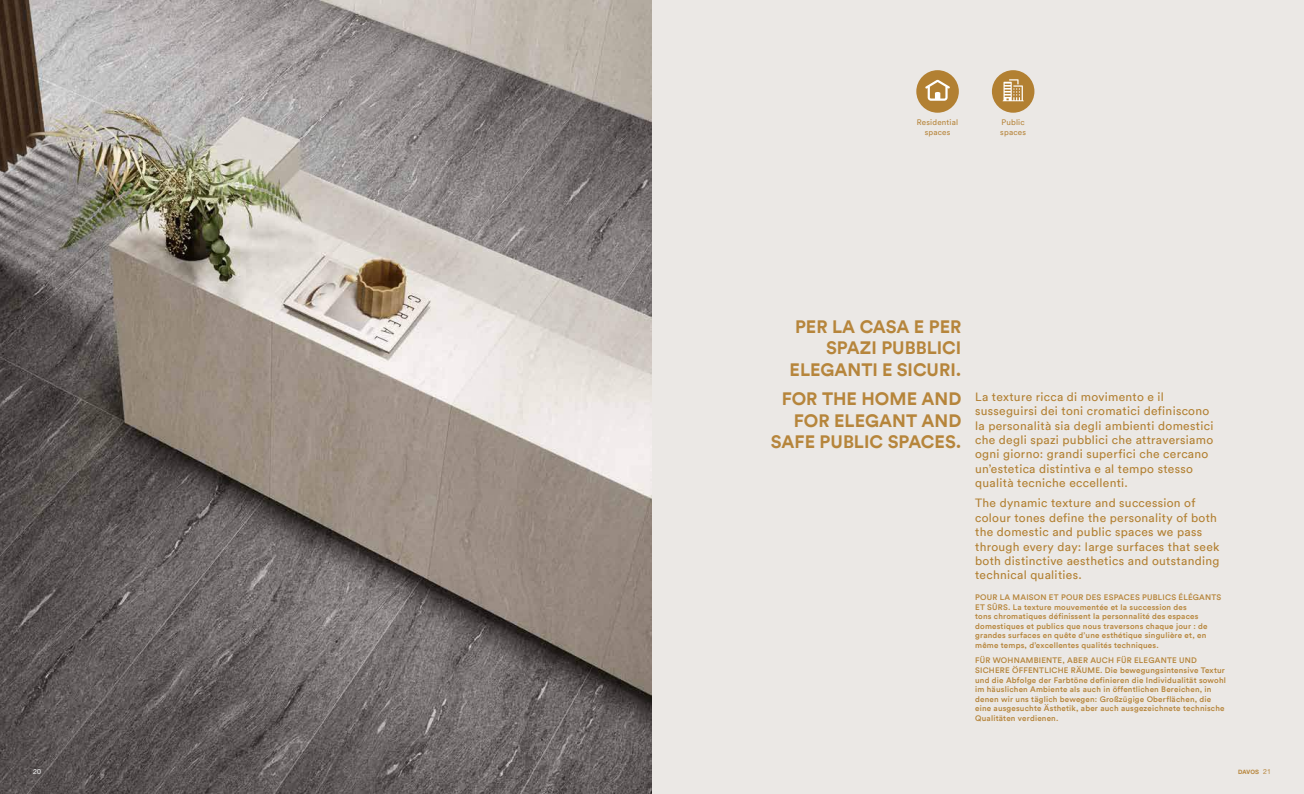
<style>
.page{position:relative;width:1304px;height:794px;background:#fff}
.page>*{position:absolute;margin:0;border:0;box-sizing:border-box;transform-origin:0 0}
.t1{font:700 18px/21.6px "Circular";color:#b6853b;text-align:right}
.t2{font:12px/14.4px "Circular";letter-spacing:.025em;color:#b28032}
.t3{font:500 8px/9.6px "Circular";letter-spacing:.025em;color:#b6853b}
.t4{font:8px/9.6px "Circular";letter-spacing:.025em;color:#b6853b;text-align:center}
.t5{font:7px "Helvetica Neue LT Std";color:#fff}
.t6{font:700 6px "Helvetica Neue LT Std";letter-spacing:.01em;color:#b8883f}
.s1{font-weight:400;font-size:7px}
</style>
<div class="page">
<img style="left:0;top:0;width:652px;height:794px">
<div style="left:652px;top:0;width:652px;height:794px;background:#ebe8e5"></div>
<div style="left:916px;top:70px;width:43px;height:43px;background:#b28032;border-radius:50%"></div>
<svg style="left:925px;top:80px;width:25px;height:21px"></svg>
<div style="left:992px;top:70px;width:42px;height:43px;background:#b28032;border-radius:50%"></div>
<svg style="left:1002px;top:79px;width:22px;height:22px"></svg>
<p class="t4" style="left:917px;top:118px;width:43px">Residential spaces</p>
<p class="t4" style="left:1000px;top:118px;width:27px;text-align:left">Public spaces</p>
<h1 class="t1" style="left:790px;top:315px;width:173px">PER LA CASA E PER<br>SPAZI PUBBLICI<br>ELEGANTI E SICURI.</h1>
<h1 class="t1" style="left:771px;top:388px;width:192px">FOR THE HOME AND<br>FOR ELEGANT AND<br>SAFE PUBLIC SPACES.</h1>
<p class="t2" style="left:975px;top:389px;width:240px">La texture ricca di movimento e il susseguirsi dei toni cromatici definiscono la personalità sia degli ambienti domestici che degli spazi pubblici che attraversiamo ogni giorno: grandi superfici che cercano un’estetica distintiva e al tempo stesso qualità tecniche eccellenti.</p>
<h2 class="t2" style="left:975px;top:496px;width:246px">The dynamic texture and succession of colour tones define the personality of both the domestic and public spaces we pass through every day: large surfaces that seek both distinctive aesthetics and outstanding technical qualities.</h2>
<p class="t3" style="left:975px;top:592px;width:248px">POUR LA MAISON ET POUR DES ESPACES PUBLICS ÉLÉGANTS ET SÛRS. La texture mouvementée et la succession des<br>tons chromatiques définissent la personnalité des espaces domestiques et publics que nous traversons chaque jour : de grandes surfaces en quête d’une esthétique singulière et, en même temps, d’excellentes qualités techniques.</p>
<p class="t3" style="left:975px;top:656px;width:252px">FÜR WOHNAMBIENTE, ABER AUCH FÜR ELEGANTE UND SICHERE ÖFFENTLICHE RÄUME. Die bewegungsintensive Textur und die Abfolge der Farbtöne definieren die Individualität sowohl im häuslichen Ambiente als auch in öffentlichen Bereichen, in denen wir uns täglich bewegen: Großzügige Oberflächen, die eine ausgesuchte Ästhetik, aber auch ausgezeichnete technische Qualitäten verdienen.</p>
<p class="t5" style="left:33px;top:768px;width:9px">20</p>
<p class="t6" style="left:1238px;top:768px;width:34px">DAVOS <span class="s1">21</span></p>
</div>
